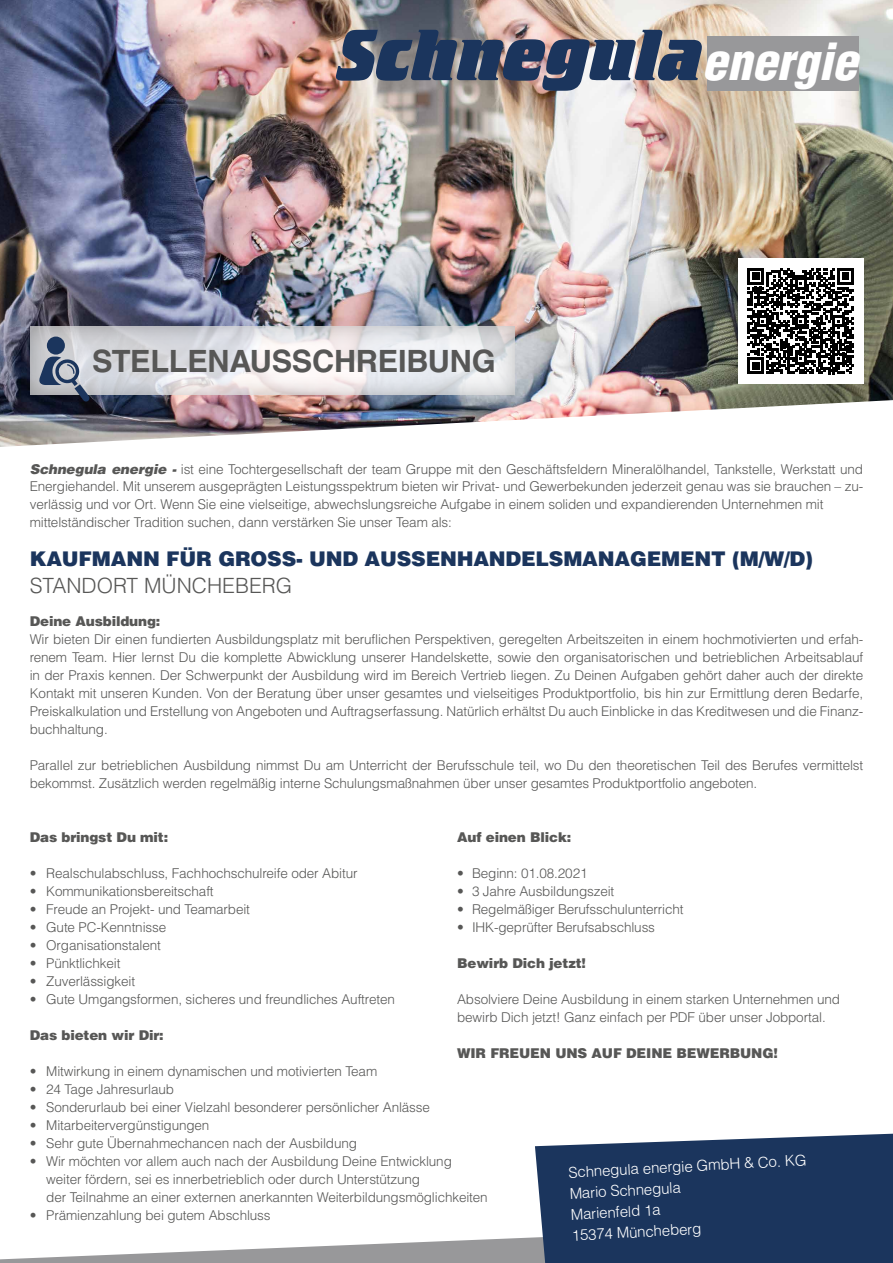
<style>
.page{position:relative;width:893px;height:1263px;background:#fff}
.page>*{position:absolute;margin:0;border:0;box-sizing:border-box;transform-origin:0 0}
.t1{font:italic 900 condensed 49.95px "Helvetica LT Std";color:#fff}
.t2{font:700 30.75px "Helvetica LT Std";letter-spacing:-.01em;color:#575756}
.t3{font:300 21px "Helvetica LT Std";color:#575756}
.t4{font:900 20.25px "Helvetica LT Std";letter-spacing:-.01em;color:#1b355d}
.t5{font:300 15px/21px "Helvetica LT Std";color:#fff}
.t6{font:300 13.5px/18px "Helvetica LT Std";letter-spacing:-.01em;color:#575756}
.t7{font:900 13.5px "Helvetica LT Std";letter-spacing:-.01em;color:#575756}
.s1{font-weight:900;font-style:italic}
</style>
<div class="page">
<img style="left:0;top:0;width:893px;height:447px">
<div style="left:17px;top:316px;width:510px;height:80px;background:#000;opacity:.3"></div>
<div style="left:47px;top:337px;width:18px;height:18px;background:#1b355d;border-radius:50%"></div>
<svg style="left:37px;top:357px;width:53px;height:45px;background:#7b8494"></svg>
<svg style="left:0;top:1237px;width:535px;height:26px"></svg>
<div style="left:535px;top:1134px;width:358px;height:129px;background:#1b355d"></div>
<div style="left:707px;top:37px;width:151px;height:54px;background:#98989a"></div>
<img style="left:336px;top:30px;width:366px;height:61px">
<div style="left:738px;top:258px;width:125px;height:126px;background:#fff"></div>
<svg style="left:748px;top:268px;width:106px;height:106px"></svg>
<h2 class="t2" style="left:92px;top:342px;width:405px">STELLENAUSSCHREIBUNG</h2>
<h1 class="t1" style="left:702px;top:30px;width:157px">energie</h1>
<p class="t6" style="left:30px;top:460px;width:835px"><span class="s1">Schnegula energie -</span> ist eine Tochtergesellschaft der team Gruppe mit den Geschäftsfeldern Mineralölhandel, Tankstelle, Werkstatt und Energiehandel. Mit unserem ausgeprägten Leistungsspektrum bieten wir Privat- und Gewerbekunden jederzeit genau was sie brauchen – zu&shy;verlässig und vor Ort. Wenn Sie eine vielseitige, abwechslungsreiche Aufgabe in einem soliden und expandierenden Unternehmen mit mittelständischer Tradition suchen, dann verstärken Sie unser Team als:</p>
<h3 class="t4" style="left:30px;top:545px;width:785px">KAUFMANN FÜR GROSS- UND AUSSENHANDELSMANAGEMENT (M/W/D)</h3>
<h3 class="t3" style="left:30px;top:572px;width:264px">STANDORT MÜNCHEBERG</h3>
<p class="t7" style="left:30px;top:612px;width:132px">Deine Ausbildung:</p>
<p class="t6" style="left:30px;top:630px;width:835px;text-align:justify">Wir bieten Dir einen fundierten Ausbildungsplatz mit beruflichen Perspektiven, geregelten Arbeitszeiten in einem hochmotivierten und erfah&shy;renem Team. Hier lernst Du die komplette Abwicklung unserer Handelskette, sowie den organisatorischen und betrieblichen Arbeitsablauf in der Praxis kennen. Der Schwerpunkt der Ausbildung wird im Bereich Vertrieb liegen. Zu Deinen Aufgaben gehört daher auch der direkte Kontakt mit unseren Kunden. Von der Beratung über unser gesamtes und vielseitiges Produktportfolio, bis hin zur Ermittlung deren Bedarfe, Preiskalkulation und Erstellung von Angeboten und Auftragserfassung. Natürlich erhältst Du auch Einblicke in das Kreditwesen und die Finanz&shy;buchhaltung.</p>
<p class="t6" style="left:30px;top:756px;width:835px">Parallel zur betrieblichen Ausbildung nimmst Du am Unterricht der Berufsschule teil, wo Du den theoretischen Teil des Berufes vermittelst bekommst. Zusätzlich werden regelmäßig interne Schulungsmaßnahmen über unser gesamtes Produktportfolio angeboten.</p>
<p class="t7" style="left:457px;top:828px;width:116px">Auf einen Blick:</p>
<p class="t6" style="left:457px;top:864px;width:132px">• Beginn: 01.08.2021</p>
<p class="t6" style="left:457px;top:882px;width:159px">• 3 Jahre Ausbildungszeit</p>
<p class="t6" style="left:457px;top:900px;width:228px">• Regelmäßiger Berufsschulunterricht</p>
<p class="t6" style="left:457px;top:918px;width:199px">• IHK-geprüfter Berufsabschluss</p>
<p class="t7" style="left:457px;top:954px;width:130px">Bewirb Dich jetzt!</p>
<p class="t6" style="left:457px;top:990px;width:384px">Absolviere Deine Ausbildung in einem starken Unternehmen und bewirb Dich jetzt! Ganz einfach per PDF über unser Jobportal.</p>
<p class="t7" style="left:457px;top:1044px;width:322px">WIR FREUEN UNS AUF DEINE BEWERBUNG!</p>
<p class="t7" style="left:30px;top:828px;width:140px">Das bringst Du mit:</p>
<p class="t6" style="left:30px;top:864px;width:329px">• Realschulabschluss, Fachhochschulreife oder Abitur</p>
<p class="t6" style="left:30px;top:882px;width:185px">• Kommunikationsbereitschaft</p>
<p class="t6" style="left:30px;top:900px;width:222px">• Freude an Projekt- und Teamarbeit</p>
<p class="t6" style="left:30px;top:918px;width:138px">• Gute PC-Kenntnisse</p>
<p class="t6" style="left:30px;top:936px;width:133px">• Organisationstalent</p>
<p class="t6" style="left:30px;top:954px;width:92px">• Pünktlichkeit</p>
<p class="t6" style="left:30px;top:972px;width:107px">• Zuverlässigkeit</p>
<p class="t6" style="left:30px;top:990px;width:367px">• Gute Umgangsformen, sicheres und freundliches Auftreten</p>
<p class="t7" style="left:30px;top:1026px;width:136px">Das bieten wir Dir:</p>
<p class="t6" style="left:30px;top:1062px;width:349px">• Mitwirkung in einem dynamischen und motivierten Team</p>
<p class="t6" style="left:30px;top:1080px;width:146px">• 24 Tage Jahresurlaub</p>
<p class="t6" style="left:30px;top:1098px;width:402px">• Sonderurlaub bei einer Vielzahl besonderer persönlicher Anlässe</p>
<p class="t6" style="left:30px;top:1116px;width:181px">• Mitarbeitervergünstigungen</p>
<p class="t6" style="left:30px;top:1134px;width:329px">• Sehr gute Übernahmechancen nach der Ausbildung</p>
<p class="t6" style="left:46px;top:1152px;width:443px;text-indent:-16px">• Wir möchten vor allem auch nach der Ausbildung Deine Entwicklung weiter fördern, sei es innerbetrieblich oder durch Unterstützung<br>der Teilnahme an einer externen anerkannten Weiterbildungsmöglichkeiten</p>
<p class="t6" style="left:30px;top:1206px;width:242px">• Prämienzahlung bei gutem Abschluss</p>
<p class="t5" style="left:568px;top:1162px;width:240px;rotate:-3deg">Schnegula energie GmbH &amp; Co. KG<br>Mario Schnegula<br>Marienfeld 1a<br>15374 Müncheberg</p>
</div>
